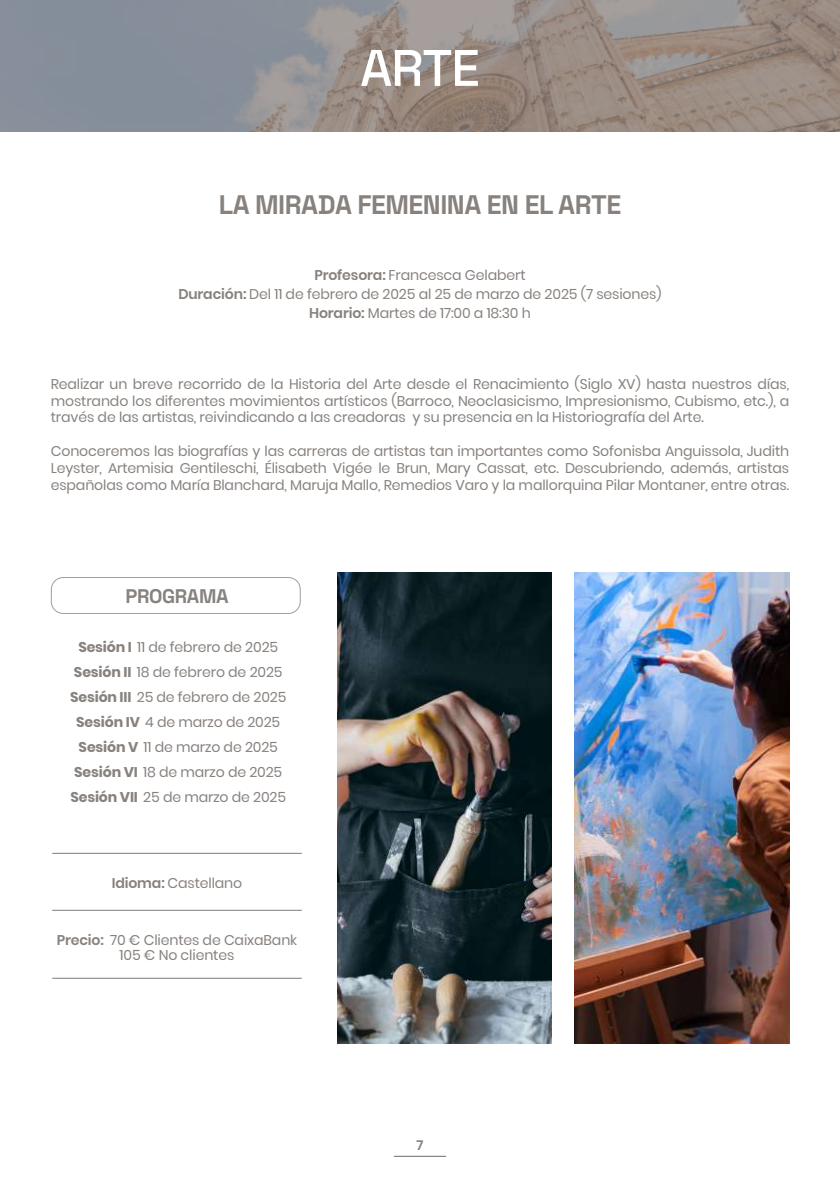
<style>
.page{position:relative;width:840px;height:1191px;background:#fff}
.page>*{position:absolute;margin:0;border:0;box-sizing:border-box;transform-origin:0 0}
.t1{font:300 51.2px "Space Grotesk";color:#fff}
.t2{font:300 26.8px "Space Grotesk";letter-spacing:-.02em;color:#88827e}
.t3{font:300 19.8px "Space Grotesk";letter-spacing:-.02em;color:#88827e}
.t4{font:14px/25px "Poppins";letter-spacing:-.01em;color:#88827e;text-align:center}
.t5{font:600 13.6px "Poppins";color:#88827e}
.s1{font-weight:600}
.s2{font-weight:700}
</style>
<div class="page">
<hr style="left:393px;top:1155px;width:53px;height:2px;background:#88827e">
<hr style="left:52px;top:853px;width:249px;height:1px;background:#88827e">
<hr style="left:52px;top:909px;width:249px;height:2px;background:#88827e">
<hr style="left:52px;top:977px;width:249px;height:1px;background:#88827e">
<img style="left:337px;top:573px;width:214px;height:470px">
<img style="left:574px;top:573px;width:214px;height:470px">
<div style="left:51px;top:577px;width:249px;height:37px;border:1px solid #88827e;border-radius:12px"></div>
<svg style="left:0;top:0;width:839px;height:131px;background:#928d8c"></svg>
<h1 class="t1" style="left:360px;top:31px;width:121px">ARTE</h1>
<h2 class="t2" style="left:219px;top:185px;width:403px">LA MIRADA FEMENINA EN EL ARTE</h2>
<p class="t4" style="left:178px;top:265px;width:484px;line-height:19.2px"><span class="s1">Profesora:</span> Francesca Gelabert<br><span class="s1">Duración:</span> Del 11 de febrero de 2025 al 25 de marzo de 2025 (7 sesiones)<br><span class="s1">Horario:</span> Martes de 17:00 a 18:30 h</p>
<p class="t4" style="left:51px;top:375px;width:739px;line-height:17px;text-align:justify">Realizar un breve recorrido de la Historia del Arte desde el Renacimiento (Siglo XV) hasta nuestros días, mostrando los diferentes movimientos artísticos (Barroco, Neoclasicismo, Impresionismo, Cubismo, etc.), a través de las artistas, reivindicando a las creadoras y su presencia en la Historiografía del Arte.</p>
<p class="t4" style="left:51px;top:443px;width:739px;line-height:17px;text-align:justify">Conoceremos las biografías y las carreras de artistas tan importantes como Sofonisba Anguissola, Judith Leyster, Artemisia Gentileschi, Élisabeth Vigée le Brun, Mary Cassat, etc. Descubriendo, además, artistas españolas como María Blanchard, Maruja Mallo, Remedios Varo y la mallorquina Pilar Montaner, entre otras.</p>
<h3 class="t3" style="left:125px;top:581px;width:104px">PROGRAMA</h3>
<p class="t4" style="left:70px;top:635px;width:218px"><span class="s2">Sesión I</span> 11 de febrero de 2025<br><span class="s2">Sesión II</span> 18 de febrero de 2025<br><span class="s2">Sesión III</span> 25 de febrero de 2025<br><span class="s2">Sesión IV</span> 4 de marzo de 2025<br><span class="s2">Sesión V</span> 11 de marzo de 2025<br><span class="s2">Sesión VI</span> 18 de marzo de 2025<br><span class="s2">Sesión VII</span> 25 de marzo de 2025</p>
<p class="t4" style="left:112px;top:871px;width:132px"><span class="s1">Idioma:</span> Castellano</p>
<p class="t4" style="left:57px;top:932px;width:242px;line-height:15.2px"><span class="s1">Precio:</span> 70 € Clientes de CaixaBank<br>105 € No clientes</p>
<p class="t5" style="left:416px;top:1137px;width:8px">7</p>
</div>
